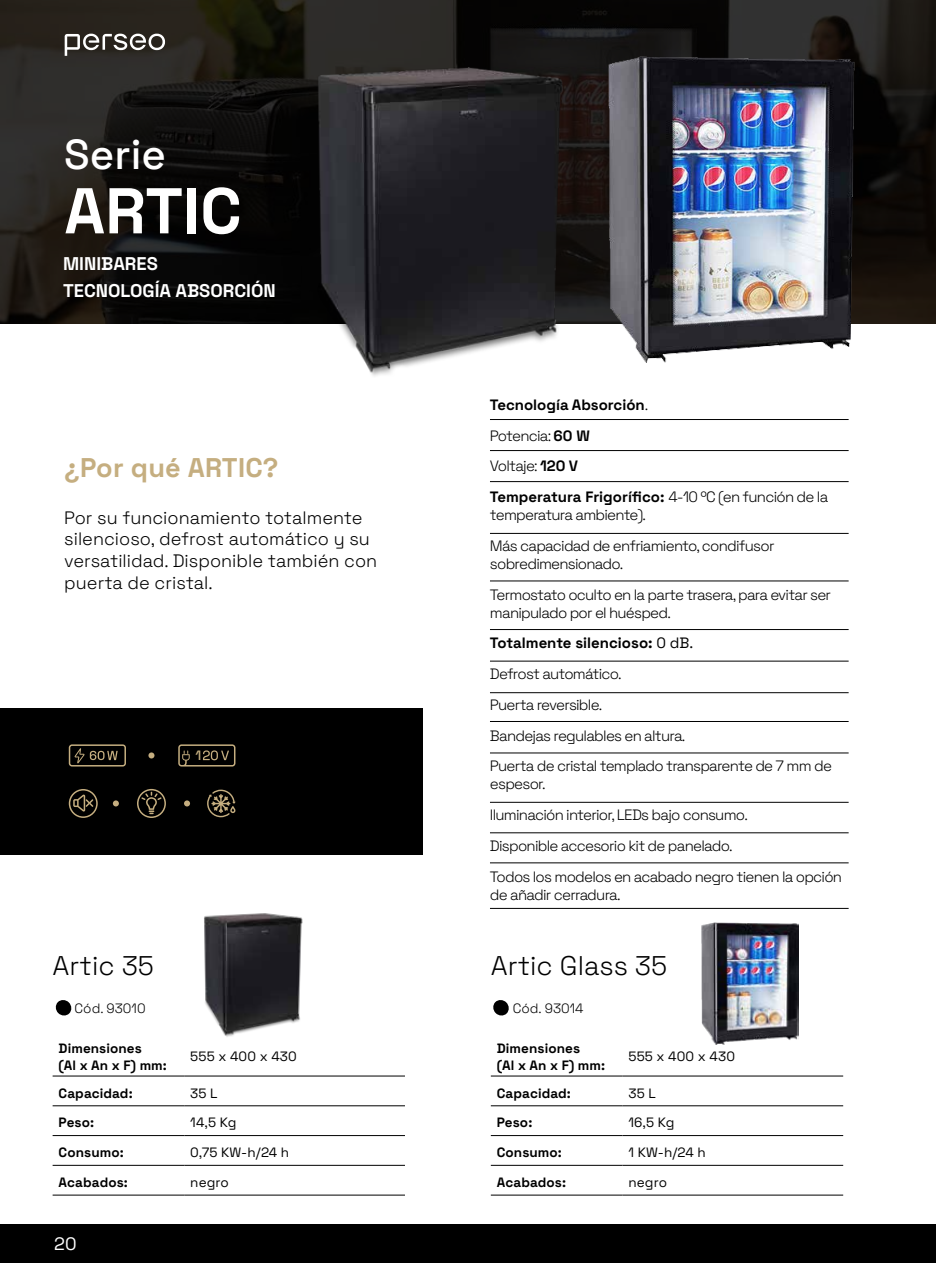
<style>
.page{position:relative;width:936px;height:1263px;background:#fff}
.page>*{position:absolute;margin:0;border:0;box-sizing:border-box;transform-origin:0 0}
.t1{font:300 64.5px "Space Grotesk";color:#fff}
.t2{font:300 42px "Space Grotesk";color:#fff}
.t3{font:300 27px "Space Grotesk";color:#000}
.t4{font:300 27px "Space Grotesk";letter-spacing:.005em;color:#c5ae80}
.t5{font:300 18.3px/27.6px "Space Grotesk";color:#fff}
.t6{font:300 18px/21.6px "Space Grotesk";color:#000}
.t7{font:300 18px "Space Grotesk";color:#fff}
.t8{font:300 15px/30.8px "Space Grotesk";letter-spacing:-.05em;color:#000}
.t9{font:300 15px/30.8px "Space Grotesk";color:#000}
.t10{font:300 13.5px/16.2px "Space Grotesk";letter-spacing:.005em;color:#000}
.t11{font:300 13.5px "Space Grotesk";color:#c5af81}
</style>
<div class="page">
<div style="left:0;top:1225px;width:935px;height:38px;background:#000"></div>
<img style="left:0;top:0;width:935px;height:323px">
<div style="left:0;top:708px;width:423px;height:147px;background:#000"></div>
<svg style="left:69px;top:789px;width:29px;height:29px"></svg>
<svg style="left:148px;top:752px;width:6px;height:6px"></svg>
<svg style="left:113px;top:800px;width:6px;height:6px"></svg>
<svg style="left:184px;top:800px;width:6px;height:6px"></svg>
<svg style="left:207px;top:790px;width:28px;height:27px"></svg>
<svg style="left:137px;top:789px;width:29px;height:29px"></svg>
<svg style="left:55px;top:1000px;width:17px;height:16px"></svg>
<svg style="left:493px;top:1000px;width:16px;height:16px"></svg>
<svg style="left:69px;top:744px;width:57px;height:22px"></svg>
<hr style="left:53px;top:1135px;width:131px;height:1px;background:#000">
<hr style="left:184px;top:1135px;width:221px;height:1px;background:#000">
<hr style="left:53px;top:1165px;width:131px;height:1px;background:#000">
<hr style="left:184px;top:1165px;width:221px;height:1px;background:#000">
<hr style="left:53px;top:1195px;width:131px;height:1px;background:#000">
<hr style="left:184px;top:1195px;width:221px;height:1px;background:#000">
<hr style="left:53px;top:1076px;width:131px;height:1px;background:#000">
<hr style="left:184px;top:1076px;width:221px;height:1px;background:#000">
<hr style="left:53px;top:1105px;width:131px;height:1px;background:#000">
<hr style="left:184px;top:1105px;width:221px;height:1px;background:#000">
<hr style="left:491px;top:1135px;width:131px;height:1px;background:#000">
<hr style="left:622px;top:1135px;width:221px;height:1px;background:#000">
<hr style="left:491px;top:1165px;width:131px;height:1px;background:#000">
<hr style="left:622px;top:1165px;width:221px;height:1px;background:#000">
<hr style="left:491px;top:1195px;width:131px;height:1px;background:#000">
<hr style="left:622px;top:1195px;width:221px;height:1px;background:#000">
<hr style="left:491px;top:1076px;width:131px;height:1px;background:#000">
<hr style="left:622px;top:1076px;width:221px;height:1px;background:#000">
<hr style="left:491px;top:1105px;width:131px;height:1px;background:#000">
<hr style="left:622px;top:1105px;width:221px;height:1px;background:#000">
<hr style="left:490px;top:450px;width:358px;height:1px;background:#000">
<hr style="left:490px;top:419px;width:358px;height:1px;background:#000">
<hr style="left:490px;top:533px;width:358px;height:1px;background:#000">
<hr style="left:490px;top:581px;width:358px;height:1px;background:#000">
<hr style="left:490px;top:661px;width:358px;height:1px;background:#000">
<hr style="left:490px;top:692px;width:358px;height:1px;background:#000">
<hr style="left:490px;top:721px;width:358px;height:1px;background:#000">
<hr style="left:490px;top:752px;width:358px;height:1px;background:#000">
<hr style="left:490px;top:802px;width:358px;height:1px;background:#000">
<hr style="left:490px;top:832px;width:358px;height:1px;background:#000">
<hr style="left:490px;top:862px;width:358px;height:1px;background:#000">
<hr style="left:490px;top:908px;width:358px;height:1px;background:#000">
<hr style="left:490px;top:629px;width:358px;height:1px;background:#000">
<hr style="left:490px;top:481px;width:358px;height:1px;background:#000">
<svg style="left:178px;top:744px;width:57px;height:22px"></svg>
<img style="left:313px;top:61px;width:257px;height:315px">
<img style="left:608px;top:56px;width:246px;height:307px">
<img style="left:701px;top:923px;width:98px;height:121px">
<svg style="left:65px;top:34px;width:100px;height:22px"></svg>
<img style="left:204px;top:913px;width:99px;height:124px">
<h2 class="t2" style="left:64px;top:123px;width:103px">Serie</h2>
<h1 class="t1" style="left:64px;top:164px;width:179px">ARTIC</h1>
<p class="t5" style="left:63px;top:248px;width:214px">MINIBARES<br>TECNOLOGÍA ABSORCIÓN</p>
<h3 class="t4" style="left:64px;top:448px;width:216px">¿Por qué ARTIC?</h3>
<p class="t6" style="left:64px;top:506px;width:314px">Por su funcionamiento totalmente silencioso, defrost automático y su versatilidad. Disponible también con puerta de cristal.</p>
<p class="t11" style="left:195px;top:746px;width:7px">1</p>
<p class="t9" style="left:490px;top:388px;width:340px">Tecnología Absorción.<br>Potencia: 60 W<br>Voltaje: 120 V<br>Temperatura Frigorífico: 4-10 ºC (en función de la</p>
<p class="t8" style="left:490px;top:499px;width:286px">temperatura ambiente).<br>Más capacidad de enfriamiento, condifusor</p>
<p class="t8" style="left:490px;top:547px;width:343px">sobredimensionado.<br>Termostato oculto en la parte trasera, para evitar ser</p>
<p class="t8" style="left:490px;top:596px;width:343px">manipulado por el huésped.<br>Totalmente silencioso: 0 dB.<br>Defrost automático.<br>Puerta reversible.<br>Bandejas regulables en altura.<br>Puerta de cristal templado transparente de 7 mm de</p>
<p class="t8" style="left:490px;top:768px;width:353px">espesor.<br>Iluminación interior, LEDs bajo consumo.<br>Disponible accesorio kit de panelado.<br>Todos los modelos en acabado negro tienen la opción</p>
<p class="t8" style="left:490px;top:878px;width:132px">de añadir cerradura.</p>
<h3 class="t3" style="left:53px;top:946px;width:103px">Artic 35</h3>
<h3 class="t3" style="left:491px;top:946px;width:178px">Artic Glass 35</h3>
<p class="t10" style="left:75px;top:999px;width:72px">Cód. 93010</p>
<p class="t10" style="left:513px;top:999px;width:72px">Cód. 93014</p>
<p class="t10" style="left:59px;top:1040px;width:110px">Dimensiones<br>(Al x An x F) mm:</p>
<p class="t10" style="left:190px;top:1048px;width:108px">555 x 400 x 430</p>
<p class="t10" style="left:59px;top:1084px;width:76px">Capacidad:</p>
<p class="t10" style="left:190px;top:1084px;width:29px">35 L</p>
<p class="t10" style="left:59px;top:1114px;width:37px">Peso:</p>
<p class="t10" style="left:190px;top:1114px;width:48px">14,5 Kg</p>
<p class="t10" style="left:59px;top:1143px;width:67px">Consumo:</p>
<p class="t10" style="left:190px;top:1143px;width:100px">0,75 KW-h/24 h</p>
<p class="t10" style="left:59px;top:1173px;width:71px">Acabados:</p>
<p class="t10" style="left:190px;top:1173px;width:40px">negro</p>
<p class="t7" style="left:54px;top:1231px;width:24px">20</p>
<p class="t10" style="left:497px;top:1040px;width:110px">Dimensiones<br>(Al x An x F) mm:</p>
<p class="t10" style="left:628px;top:1048px;width:108px">555 x 400 x 430</p>
<p class="t10" style="left:497px;top:1084px;width:76px">Capacidad:</p>
<p class="t10" style="left:628px;top:1084px;width:29px">35 L</p>
<p class="t10" style="left:497px;top:1114px;width:37px">Peso:</p>
<p class="t10" style="left:628px;top:1114px;width:48px">16,5 Kg</p>
<p class="t10" style="left:497px;top:1143px;width:67px">Consumo:</p>
<p class="t10" style="left:628px;top:1143px;width:79px">1 KW-h/24 h</p>
<p class="t10" style="left:497px;top:1173px;width:71px">Acabados:</p>
<p class="t10" style="left:628px;top:1173px;width:40px">negro</p>
</div>
